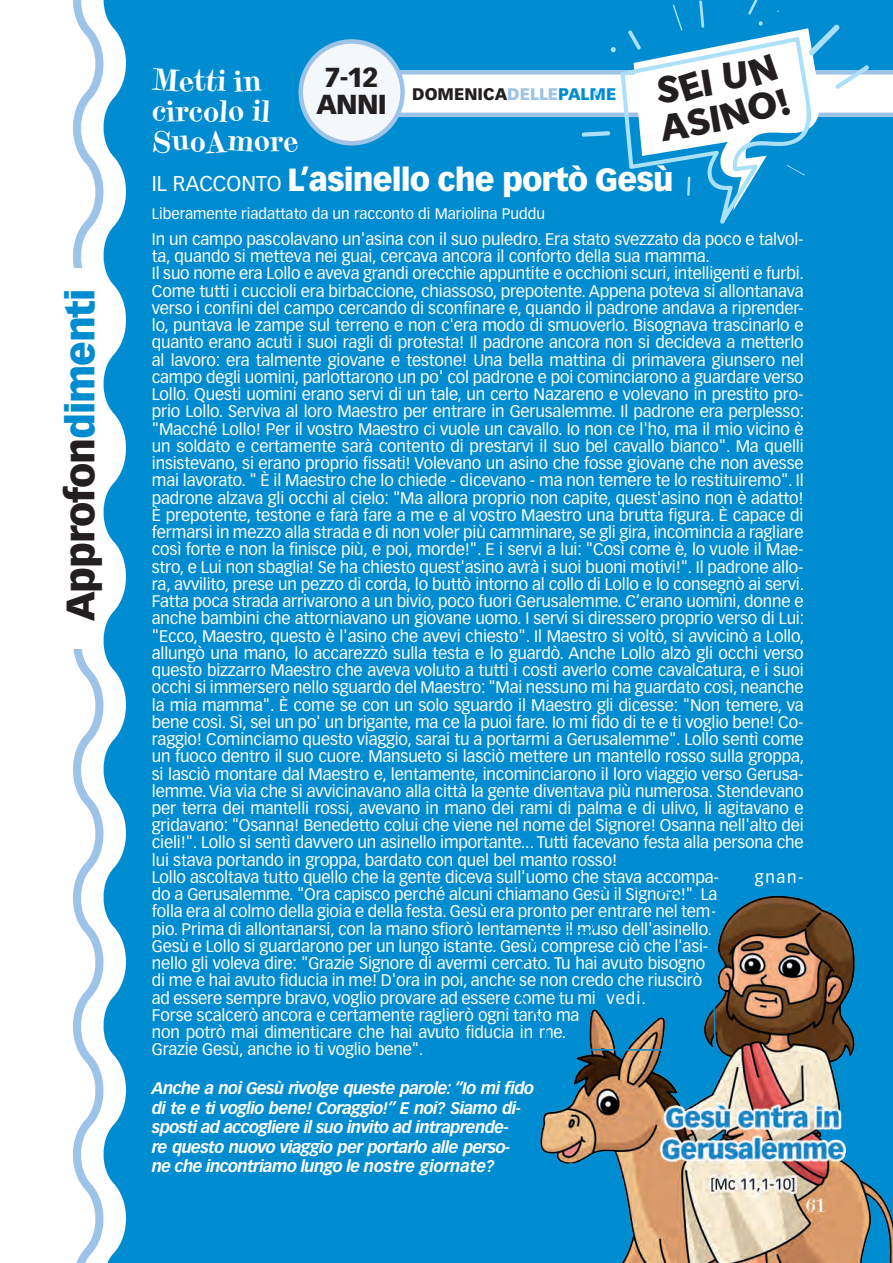
<style>
.page{position:relative;width:893px;height:1263px;background:#fff}
.page>*{position:absolute;margin:0;border:0;box-sizing:border-box;transform-origin:0 0}
.t1{font:900 39px "Vectora LT Pro";letter-spacing:-.03em;color:#231f20}
.t2{font:36.45px/37.5px "Gambado Sans Forte";color:#231f20}
.t3{font:900 31.5px "Vectora LT Pro";letter-spacing:-.03em;color:#fff}
.t4{font:30px/30px "Gambado Scotch Forte";letter-spacing:-.01em;color:#fff}
.t5{font:900 27px/27px "Vectora LT Pro";letter-spacing:-.03em;color:#231f20;text-align:center}
.t6{font:16.5px/17.2px "Vectora LT Pro";letter-spacing:-.01em;color:#fff}
.t7{font:italic 700 16.5px/19.5px "Vectora LT Pro";letter-spacing:-.04em;color:#fff}
.t8{font:900 16.5px "Vectora LT Pro";color:#231f20}
.t9{font:15px "Vectora LT Pro";color:#fff}
.s1{color:#008cd0}
.s2{color:#9dc4e8}
.s3{font-weight:400;font-size:21px}
</style>
<div class="page">
<svg style="left:73px;top:0;width:27px;height:1263px"></svg>
<div style="left:37px;top:268px;width:73px;height:380px;background:#fff"></div>
<div style="left:100px;top:0;width:793px;height:1263px;background:#008cd0"></div>
<img style="left:73px;top:147px;width:8px;height:765px">
<svg style="left:395px;top:0;width:498px;height:225px"></svg>
<div style="left:301px;top:41px;width:102px;height:102px;background:#f4f8fc;border-radius:50%"></div>
<div style="left:298px;top:39px;width:107px;height:106px;border:4px solid #9dc4e8;border-radius:50%"></div>
<img style="left:493px;top:859px;width:400px;height:404px">
<div style="left:508px;top:882px;width:209px;height:169px;background:#008cd0"></div>
<h1 class="t1" style="left:56px;top:621px;width:333px;rotate:-90deg">Approfon<span class="s1">dimenti</span></h1>
<h3 class="t4" style="left:152px;top:66px;width:148px">Metti in circolo il<br>SuoAmore</h3>
<h3 class="t5" style="left:317px;top:64px;width:72px">7-12<br>ANNI</h3>
<p class="t8" style="left:412px;top:84px;width:206px">DOMENICA<span class="s2">DELLE</span><span class="s1">PALME</span></p>
<h2 class="t2" style="left:648px;top:74px;width:134px;rotate:-12deg">SEI UN<br>ASINO!</h2>
<h3 class="t3" style="left:152px;top:160px;width:523px"><span class="s3">IL RACCONTO</span> L’asinello che portò Gesù</h3>
<p class="t9" style="left:152px;top:205px;width:395px">Liberamente riadattato da un racconto di Mariolina Puddu</p>
<p class="t6" style="left:152px;top:230px;width:654px">In un campo pascolavano un'asina con il suo puledro. Era stato svezzato da poco e talvol&shy;ta, quando si metteva nei guai, cercava ancora il conforto della sua mamma.<br>Il suo nome era Lollo e aveva grandi orecchie appuntite e occhioni scuri, intelligenti e furbi.<br>Come tutti i cuccioli era birbaccione, chiassoso, prepotente. Appena poteva si allontanava verso i confini del campo cercando di sconfinare e, quando il padrone andava a riprender&shy;lo, puntava le zampe sul terreno e non c'era modo di smuoverlo. Bisognava trascinarlo e quanto erano acuti i suoi ragli di protesta! Il padrone ancora non si decideva a metterlo al lavoro: era talmente giovane e testone! Una bella mattina di primavera giunsero nel campo degli uomini, parlottarono un po' col padrone e poi cominciarono a guardare verso Lollo. Questi uomini erano servi di un tale, un certo Nazareno e volevano in prestito pro&shy;prio Lollo. Serviva al loro Maestro per entrare in Gerusalemme. Il padrone era perplesso: "Macché Lollo! Per il vostro Maestro ci vuole un cavallo. Io non ce l'ho, ma il mio vicino è un soldato e certamente sarà contento di prestarvi il suo bel cavallo bianco". Ma quelli insistevano, si erano proprio fissati! Volevano un asino che fosse giovane che non avesse mai lavorato. " È il Maestro che lo chiede - dicevano - ma non temere te lo restituiremo". Il padrone alzava gli occhi al cielo: "Ma allora proprio non capite, quest'asino non è adatto!<br>È prepotente, testone e farà fare a me e al vostro Maestro una brutta figura. È capace di fermarsi in mezzo alla strada e di non voler più camminare, se gli gira, incomincia a ragliare così forte e non la finisce più, e poi, morde!". E i servi a lui: "Così come è, lo vuole il Mae&shy;stro, e Lui non sbaglia! Se ha chiesto quest'asino avrà i suoi buoni motivi!". Il padrone allo&shy;ra, avvilito, prese un pezzo di corda, lo buttò intorno al collo di Lollo e lo consegnò ai servi.<br>Fatta poca strada arrivarono a un bivio, poco fuori Gerusalemme. C’erano uomini, donne e anche bambini che attorniavano un giovane uomo. I servi si diressero proprio verso di Lui: "Ecco, Maestro, questo è l'asino che avevi chiesto". Il Maestro si voltò, si avvicinò a Lollo, allungò una mano, lo accarezzò sulla testa e lo guardò. Anche Lollo alzò gli occhi verso questo bizzarro Maestro che aveva voluto a tutti i costi averlo come cavalcatura, e i suoi occhi si immersero nello sguardo del Maestro: "Mai nessuno mi ha guardato così, neanche la mia mamma". È come se con un solo sguardo il Maestro gli dicesse: "Non temere, va bene così. Sì, sei un po' un brigante, ma ce la puoi fare. Io mi fido di te e ti voglio bene! Co&shy;raggio! Cominciamo questo viaggio, sarai tu a portarmi a Gerusalemme". Lollo sentì come un fuoco dentro il suo cuore. Mansueto si lasciò mettere un mantello rosso sulla groppa, si lasciò montare dal Maestro e, lentamente, incominciarono il loro viaggio verso Gerusa&shy;lemme. Via via che si avvicinavano alla città la gente diventava più numerosa. Stendevano per terra dei mantelli rossi, avevano in mano dei rami di palma e di ulivo, li agitavano e gridavano: "Osanna! Benedetto colui che viene nel nome del Signore! Osanna nell'alto dei cieli!". Lollo si sentì davvero un asinello importante... Tutti facevano festa alla persona che lui stava portando in groppa, bardato con quel bel manto rosso!<br>Lollo ascoltava tutto quello che la gente diceva sull'uomo che stava accompa-</p>
<p class="t6" style="left:755px;top:868px;width:50px">gnan-</p>
<p class="t6" style="left:152px;top:886px;width:567px">do a Gerusalemme. "Ora capisco perché alcuni chiamano Gesù il Signore!". La folla era al colmo della gioia e della festa. Gesù era pronto per entrare nel tem&shy;pio. Prima di allontanarsi, con la mano sfiorò lentamente il muso dell'asinello.<br>Gesù e Lollo si guardarono per un lungo istante. Gesù comprese ciò che l'asi&shy;nello gli voleva dire: "Grazie Signore di avermi cercato. Tu hai avuto bisogno di me e hai avuto fiducia in me! D'ora in poi, anche se non credo che riuscirò ad essere sempre bravo, voglio provare ad essere come tu mi vedi.<br>Forse scalcerò ancora e certamente raglierò ogni tanto ma<br>non potrò mai dimenticare che hai avuto fiducia in me.<br>Grazie Gesù, anche io ti voglio bene".</p>
<p class="t7" style="left:152px;top:1079px;width:384px">Anche a noi Gesù rivolge queste parole: “Io mi fido di te e ti voglio bene! Coraggio!” E noi? Siamo di&shy;sposti ad accogliere il suo invito ad intraprende-<br>re questo nuovo viaggio per portarlo alle perso-<br>ne che incontriamo lungo le nostre giornate?</p>
</div>
